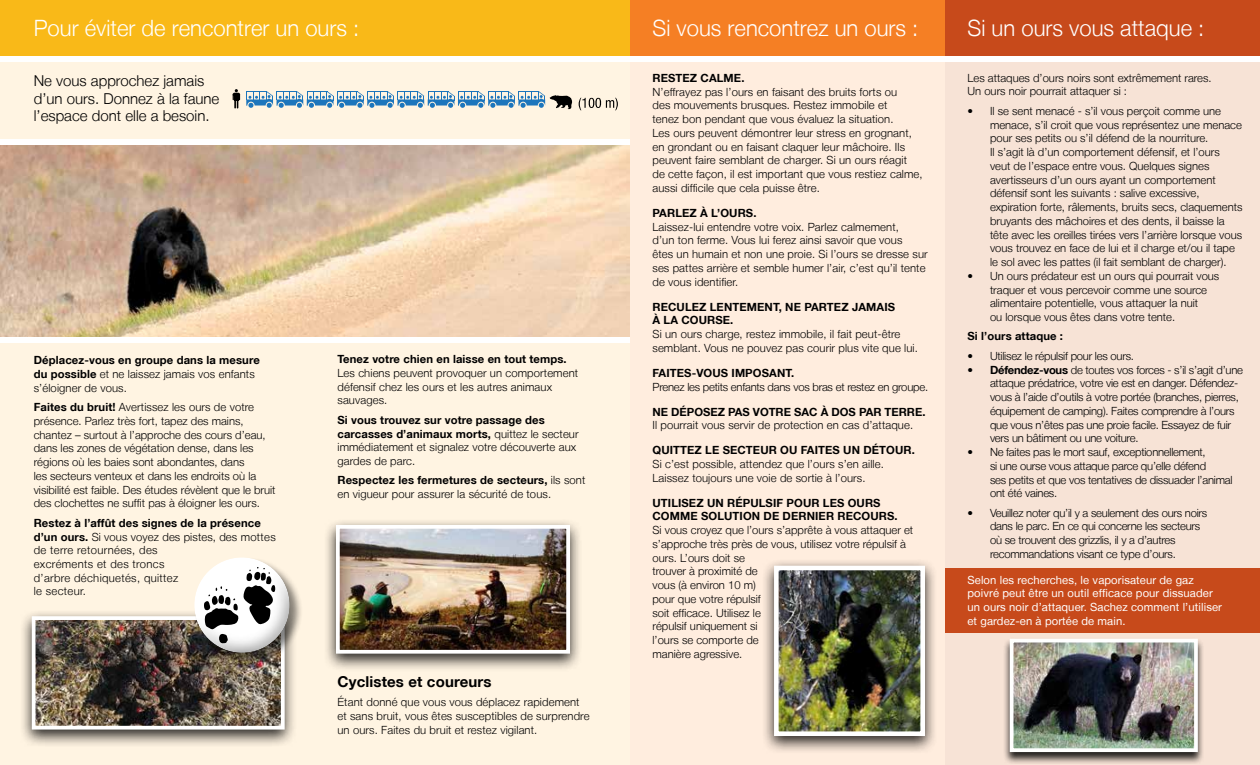
<style>
.page{position:relative;width:1260px;height:765px;background:#fff}
.page>*{position:absolute;margin:0;border:0;box-sizing:border-box;transform-origin:0 0}
.t1{font:300 22.5px "Helvetica Neue LT";color:#fff}
.t2{font:300 15px/17.5px "Helvetica Neue LT";color:#000}
.t3{font:700 15px "Helvetica Neue LT";letter-spacing:.01em;color:#000}
.t4{font:300 11.25px/13.8px "Helvetica Neue LT";color:#000}
.t5{font:300 11.25px/13.8px "Helvetica Neue LT";letter-spacing:-.02em;color:#000}
.t6{font:700 11.25px/13.8px "Helvetica Neue LT";letter-spacing:.01em;color:#000}
.t7{font:300 11.25px/13.8px "Helvetica Neue LT";letter-spacing:.03em;color:#000}
.t8{font:11.25px/13.8px "Helvetica Neue LT";letter-spacing:.01em;color:#fff}
.s1{font-weight:700}
</style>
<div class="page">
<div style="left:0;top:16px;width:630px;height:749px;background:#fff4e2"></div>
<div style="left:19px;top:609px;width:278px;height:139px;background:#000;opacity:.85"></div>
<img style="left:37px;top:621px;width:243px;height:104px">
<div style="left:32px;top:616px;width:253px;height:114px;border:4px solid #fff"></div>
<div style="left:630px;top:16px;width:315px;height:749px;background:#ffedde"></div>
<div style="left:945px;top:16px;width:315px;height:749px;background:#f7e3d6"></div>
<div style="left:0;top:0;width:630px;height:59px;background:#f9b918"></div>
<div style="left:630px;top:0;width:315px;height:59px;background:#f57f24"></div>
<div style="left:945px;top:0;width:315px;height:59px;background:#c74a1b"></div>
<img style="left:0;top:145px;width:630px;height:193px">
<svg style="left:246px;top:91px;width:326px;height:18px"></svg>
<svg style="left:233px;top:89px;width:7px;height:19px"></svg>
<svg style="left:579px;top:98px;width:39px;height:12px"></svg>
<div style="left:0;top:57px;width:1260px;height:5px;background:#fff"></div>
<div style="left:0;top:140px;width:630px;height:5px;background:#fff"></div>
<div style="left:0;top:338px;width:630px;height:5px;background:#fff"></div>
<div style="left:194px;top:557px;width:109px;height:110px;background:#000;opacity:.49"></div>
<div style="left:194px;top:557px;width:97px;height:77px;background:#fff;opacity:.75"></div>
<div style="left:194px;top:565px;width:97px;height:90px;background:#000;opacity:.44"></div>
<svg style="left:204px;top:567px;width:71px;height:77px;background:#ababab"></svg>
<div style="left:945px;top:568px;width:315px;height:65px;background:#c74a1b"></div>
<div style="left:1003px;top:637px;width:201px;height:127px;background:#000;opacity:.85"></div>
<img style="left:1015px;top:644px;width:178px;height:103px">
<div style="left:1010px;top:639px;width:188px;height:113px;border:4px solid #fff"></div>
<div style="left:761px;top:559px;width:177px;height:195px;background:#000;opacity:.85"></div>
<img style="left:780px;top:572px;width:139px;height:158px">
<div style="left:774px;top:566px;width:151px;height:170px;border:5px solid #fff"></div>
<div style="left:323px;top:518px;width:259px;height:154px;background:#000;opacity:.85"></div>
<img style="left:341px;top:530px;width:224px;height:119px">
<div style="left:336px;top:525px;width:234px;height:129px;border:4px solid #fff"></div>
<h1 class="t1" style="left:34px;top:14px;width:327px">Pour éviter de rencontrer un ours :</h1>
<h2 class="t2" style="left:34px;top:72px;width:187px">Ne vous approchez jamais d’un ours. Donnez à la faune l’espace dont elle a besoin.</h2>
<p class="t4" style="left:34px;top:353px;width:228px"><span class="s1">Déplacez-vous en groupe dans la mesure du possible</span> et ne laissez jamais vos enfants s’éloigner de vous.</p>
<p class="t4" style="left:34px;top:400px;width:243px"><span class="s1">Faites du bruit!</span> Avertissez les ours de votre présence. Parlez très fort, tapez des mains, chantez – surtout à l’approche des cours d’eau, dans les zones de végétation dense, dans les régions où les baies sont abondantes, dans<br>les secteurs venteux et dans les endroits où la visibilité est faible. Des études révèlent que le bruit des clochettes ne suffit pas à éloigner les ours.</p>
<p class="t7" style="left:34px;top:516px;width:244px"><span class="s1">Restez à l’affût des signes de la présence d’un ours.</span> Si vous voyez des pistes, des mottes de terre retournées, des<br>excréments et des troncs<br>d’arbre déchiquetés, quittez<br>le secteur.</p>
<p class="t6" style="left:338px;top:352px;width:231px">Tenez votre chien en laisse en tout temps.</p>
<p class="t4" style="left:338px;top:366px;width:242px">Les chiens peuvent provoquer un comportement défensif chez les ours et les autres animaux sauvages.</p>
<p class="t4" style="left:338px;top:413px;width:243px"><span class="s1">Si vous trouvez sur votre passage des carcasses d’animaux morts,</span> quittez le secteur immédiatement et signalez votre découverte aux gardes de parc.</p>
<p class="t4" style="left:338px;top:473px;width:249px"><span class="s1">Respectez les fermetures de secteurs,</span> ils sont en vigueur pour assurer la sécurité de tous.</p>
<h2 class="t3" style="left:338px;top:672px;width:156px">Cyclistes et coureurs</h2>
<p class="t4" style="left:338px;top:695px;width:254px">Étant donné que vous vous déplacez rapidement et sans bruit, vous êtes susceptibles de surprendre un ours. Faites du bruit et restez vigilant.</p>
<h1 class="t1" style="left:652px;top:14px;width:267px">Si vous rencontrez un ours :</h1>
<h1 class="t1" style="left:968px;top:14px;width:238px">Si un ours vous attaque :</h1>
<p class="t6" style="left:652px;top:71px;width:93px">RESTEZ CALME.</p>
<p class="t4" style="left:652px;top:84px;width:272px">N’effrayez pas l’ours en faisant des bruits forts ou<br>des mouvements brusques. Restez immobile et<br>tenez bon pendant que vous évaluez la situation.<br>Les ours peuvent démontrer leur stress en grognant, en grondant ou en faisant claquer leur mâchoire. Ils peuvent faire semblant de charger. Si un ours réagit<br>de cette façon, il est important que vous restiez calme, aussi difficile que cela puisse être.</p>
<p class="t6" style="left:652px;top:206px;width:106px">PARLEZ À L’OURS.</p>
<p class="t4" style="left:652px;top:219px;width:277px">Laissez-lui entendre votre voix. Parlez calmement,<br>d’un ton ferme. Vous lui ferez ainsi savoir que vous<br>êtes un humain et non une proie. Si l’ours se dresse sur ses pattes arrière et semble humer l’air, c’est qu’il tente de vous identifier.</p>
<p class="t6" style="left:652px;top:299px;width:244px">RECULEZ LENTEMENT, NE PARTEZ JAMAIS<br>À LA COURSE.</p>
<p class="t4" style="left:652px;top:327px;width:267px">Si un ours charge, restez immobile, il fait peut-être semblant. Vous ne pouvez pas courir plus vite que lui.</p>
<p class="t6" style="left:652px;top:366px;width:143px">FAITES-VOUS IMPOSANT.</p>
<p class="t5" style="left:652px;top:379px;width:277px">Prenez les petits enfants dans vos bras et restez en groupe.</p>
<p class="t6" style="left:652px;top:404px;width:274px">NE DÉPOSEZ PAS VOTRE SAC À DOS PAR TERRE.</p>
<p class="t4" style="left:652px;top:418px;width:262px">Il pourrait vous servir de protection en cas d’attaque.</p>
<p class="t6" style="left:652px;top:443px;width:264px">QUITTEZ LE SECTEUR OU FAITES UN DÉTOUR.</p>
<p class="t4" style="left:652px;top:457px;width:233px">Si c’est possible, attendez que l’ours s’en aille.<br>Laissez toujours une voie de sortie à l’ours.</p>
<p class="t6" style="left:652px;top:496px;width:247px">UTILISEZ UN RÉPULSIF POUR LES OURS<br>COMME SOLUTION DE DERNIER RECOURS.</p>
<p class="t4" style="left:652px;top:523px;width:262px">Si vous croyez que l’ours s’apprête à vous attaquer et s’approche très près de vous, utilisez votre répulsif à ours. L’ours doit se<br>trouver à proximité de<br>vous (à environ 10 m)<br>pour que votre répulsif<br>soit efficace. Utilisez le<br>répulsif uniquement si<br>l’ours se comporte de<br>manière agressive.</p>
<p class="t4" style="left:968px;top:71px;width:246px">Les attaques d’ours noirs sont extrêmement rares.<br>Un ours noir pourrait attaquer si :</p>
<p class="t4" style="left:990px;top:104px;width:254px;text-indent:-22px">• Il se sent menacé - s’il vous perçoit comme une menace, s’il croit que vous représentez une menace pour ses petits ou s’il défend de la nourriture.<br>Il s’agit là d’un comportement défensif, et l’ours veut de l’espace entre vous. Quelques signes avertisseurs d’un ours ayant un comportement défensif sont les suivants : salive excessive, expiration forte, râlements, bruits secs, claquements bruyants des mâchoires et des dents, il baisse la tête avec les oreilles tirées vers l’arrière lorsque vous vous trouvez en face de lui et il charge et/ou il tape le sol avec les pattes (il fait semblant de charger).</p>
<p class="t4" style="left:990px;top:269px;width:231px;text-indent:-22px">• Un ours prédateur est un ours qui pourrait vous traquer et vous percevoir comme une source alimentaire potentielle, vous attaquer la nuit<br>ou lorsque vous êtes dans votre tente.</p>
<p class="t6" style="left:968px;top:329px;width:97px">Si l’ours attaque :</p>
<p class="t5" style="left:968px;top:349px;width:168px">• Utilisez le répulsif pour les ours.</p>
<p class="t5" style="left:990px;top:362px;width:255px;text-indent:-22px">• <span class="s1">Défendez-vous</span> de toutes vos forces - s’il s’agit d’une attaque prédatrice, votre vie est en danger. Défendez&shy;vous à l’aide d’outils à votre portée (branches, pierres, équipement de camping). Faites comprendre à l’ours que vous n’êtes pas une proie facile. Essayez de fuir vers un bâtiment ou une voiture.</p>
<p class="t5" style="left:990px;top:445px;width:244px;text-indent:-22px">• Ne faites pas le mort sauf, exceptionnellement,<br>si une ourse vous attaque parce qu’elle défend<br>ses petits et que vos tentatives de dissuader l’animal ont été vaines.</p>
<p class="t5" style="left:990px;top:506px;width:219px;text-indent:-22px">• Veuillez noter qu’il y a seulement des ours noirs dans le parc. En ce qui concerne les secteurs où se trouvent des grizzlis, il y a d’autres recommandations visant ce type d’ours.</p>
<p class="t8" style="left:967px;top:573px;width:256px">Selon les recherches, le vaporisateur de gaz poivré peut être un outil efficace pour dissuader un ours noir d’attaquer. Sachez comment l’utiliser et gardez-en à portée de main.</p>
</div>
